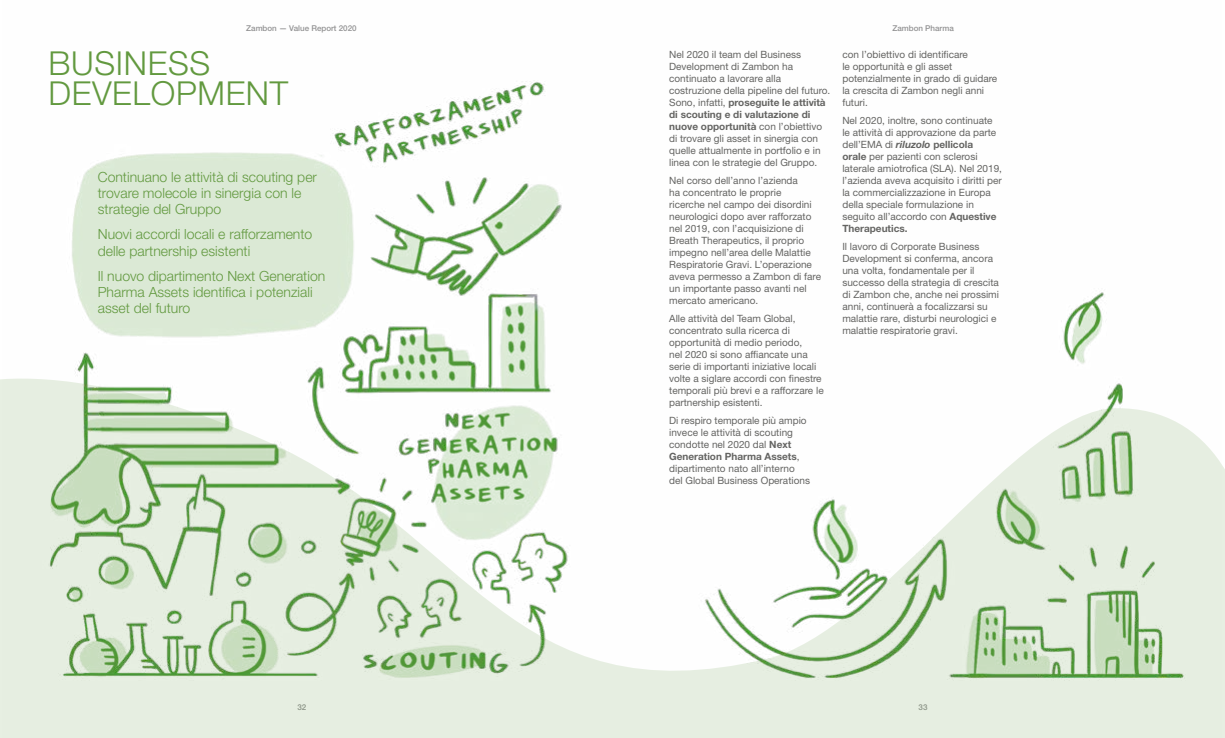
<style>
.page{position:relative;width:1225px;height:738px;background:#fff}
.page>*{position:absolute;margin:0;border:0;box-sizing:border-box;transform-origin:0 0}
.t1{font:300 33px/30px "Helvetica Neue LT Std";letter-spacing:.02em;color:#62993f}
.t2{font:300 14px/16px "Helvetica Neue LT Std";color:#62993f}
.t3{font:10px/12px "Helvetica Neue LT Std";color:#646462}
.t4{font:500 8px "Helvetica Neue LT Std";color:#939394}
.s1{font-weight:700}
.s2{font-weight:700;font-style:italic}
</style>
<div class="page">
<img style="left:72px;top:81px;width:1032px;height:290px">
<svg style="left:0;top:371px;width:1225px;height:366px;fill:#e6eee1"></svg>
<p class="t4" style="left:246px;top:23px;width:112px">Zambon — Value Report 2020</p>
<p class="t4" style="left:892px;top:23px;width:63px">Zambon Pharma</p>
<p class="t3" style="left:669px;top:48px;width:163px">Nel 2020 il team del Business Development di Zambon ha continuato a lavorare alla costruzione della pipeline del futuro.<br>Sono, infatti, <span class="s1">proseguite le attività di scouting e di valutazione di nuove opportunità</span> con l’obiettivo di trovare gli asset in sinergia con quelle attualmente in portfolio e in linea con le strategie del Gruppo.</p>
<p class="t3" style="left:669px;top:174px;width:153px">Nel corso dell’anno l’azienda<br>ha concentrato le proprie<br>ricerche nel campo dei disordini neurologici dopo aver rafforzato nel 2019, con l’acquisizione di<br>Breath Therapeutics, il proprio impegno nell’area delle Malattie<br>Respiratorie Gravi. L’operazione aveva permesso a Zambon di fare un importante passo avanti nel mercato americano.</p>
<p class="t3" style="left:669px;top:312px;width:156px">Alle attività del Team Global, concentrato sulla ricerca di opportunità di medio periodo,<br>nel 2020 si sono affiancate una serie di importanti iniziative locali volte a siglare accordi con finestre temporali più brevi e a rafforzare le partnership esistenti.</p>
<p class="t3" style="left:669px;top:413px;width:142px">Di respiro temporale più ampio invece le attività di scouting condotte nel 2020 dal <span class="s1">Next<br>Generation Pharma Assets</span>, dipartimento nato all’interno del Global Business Operations</p>
<h1 class="t1" style="left:49px;top:47px;width:241px">BUSINESS<br>DEVELOPMENT</h1>
<p class="t3" style="left:842px;top:48px;width:156px">con l’obiettivo di identificare<br>le opportunità e gli asset potenzialmente in grado di guidare la crescita di Zambon negli anni futuri.</p>
<p class="t3" style="left:842px;top:114px;width:161px">Nel 2020, inoltre, sono continuate le attività di approvazione da parte dell’EMA di <span class="s2">riluzolo</span> <span class="s1">pellicola<br>orale</span> per pazienti con sclerosi laterale amiotrofica (SLA). Nel 2019, l’azienda aveva acquisito i diritti per la commercializzazione in Europa della speciale formulazione in seguito all’accordo con <span class="s1">Aquestive Therapeutics.</span></p>
<p class="t3" style="left:842px;top:240px;width:158px">Il lavoro di Corporate Business Development si conferma, ancora una volta, fondamentale per il successo della strategia di crescita di Zambon che, anche nei prossimi anni, continuerà a focalizzarsi su malattie rare, disturbi neurologici e malattie respiratorie gravi.</p>
<h2 class="t2" style="left:98px;top:168px;width:221px">Continuano le attività di scouting per trovare molecole in sinergia con le strategie del Gruppo</h2>
<h2 class="t2" style="left:98px;top:226px;width:216px">Nuovi accordi locali e rafforzamento delle partnership esistenti</h2>
<h2 class="t2" style="left:98px;top:268px;width:229px">Il nuovo dipartimento Next Generation<br>Pharma Assets identifica i potenziali asset del futuro</h2>
<p class="t4" style="left:297px;top:701px;width:10px">32</p>
<p class="t4" style="left:918px;top:701px;width:10px">33</p>
</div>
